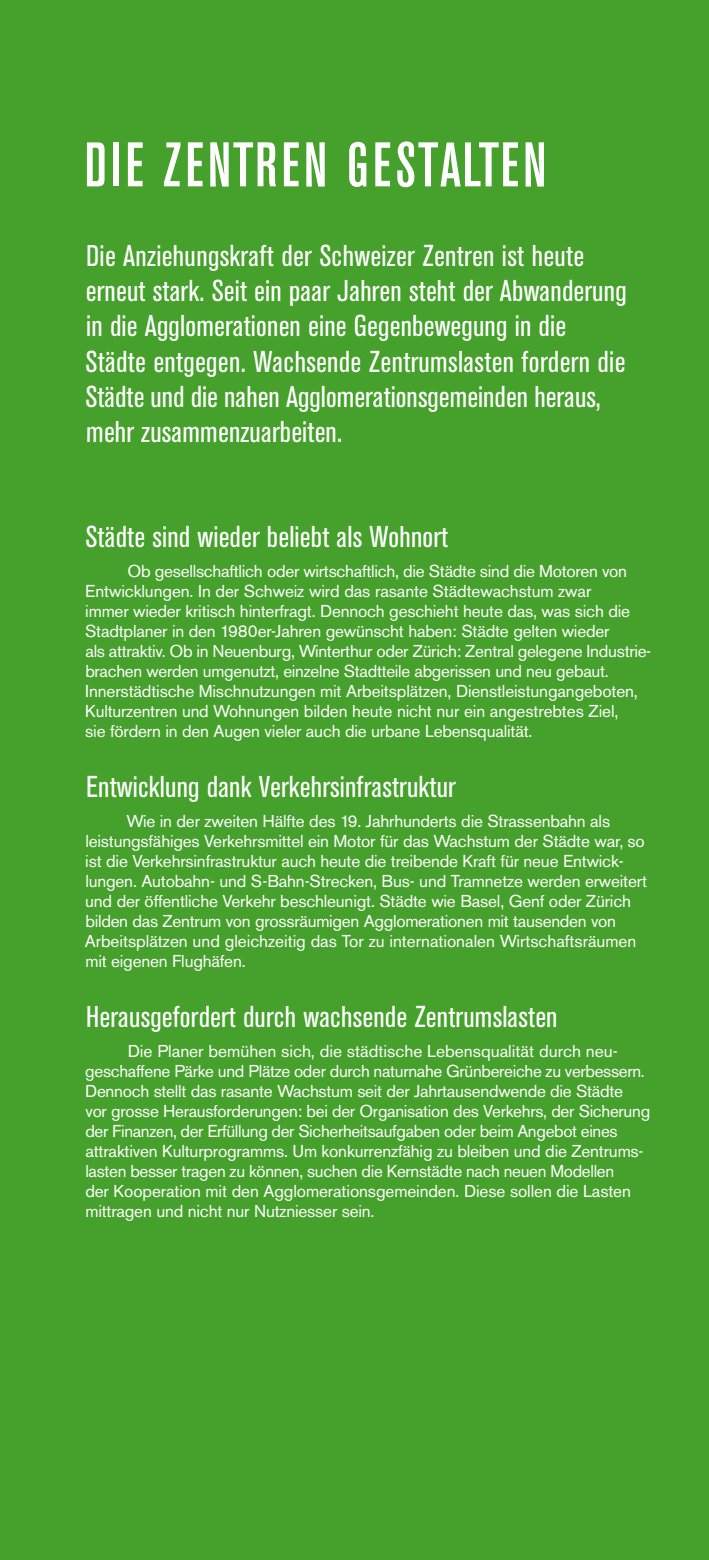
<style>
.page{position:relative;width:709px;height:1560px;background:#fff}
.page>*{position:absolute;margin:0;border:0;box-sizing:border-box;transform-origin:0 0}
.t1{font:500 condensed 62.5px "AK11";letter-spacing:.075em;color:#fff}
.t2{font:condensed 30px/35px "AK11";letter-spacing:.02em;color:#fff}
.t3{font:17px/20px "AK11";color:#fff}
</style>
<div class="page">
<div style="left:0;top:0;width:709px;height:1559px;background:#45a12b"></div>
<h1 class="t1" style="left:85px;top:130px;width:463px">DIE ZENTREN GESTALTEN</h1>
<p class="t2" style="left:85px;top:238px;width:542px">Die Anziehungskraft der Schweizer Zentren ist heute erneut stark. Seit ein paar Jahren steht der Abwanderung in die Agglomerationen eine Gegenbewegung in die Städte entgegen. Wachsende Zentrumslasten fordern die Städte und die nahen Agglomerationsgemeinden heraus, mehr zusammenzuarbeiten.</p>
<h2 class="t2" style="left:85px;top:518px;width:364px">Städte sind wieder beliebt als Wohnort</h2>
<p class="t3" style="left:85px;top:561px;width:566px;text-indent:42px">Ob gesellschaftlich oder wirtschaftlich, die Städte sind die Motoren von Entwicklungen. In der Schweiz wird das rasante Städtewachstum zwar<br>immer wieder kritisch hinterfragt. Dennoch geschieht heute das, was sich die Stadtplaner in den 1980er-Jahren gewünscht haben: Städte gelten wieder<br>als attraktiv. Ob in Neuenburg, Winterthur oder Zürich: Zentral gelegene Industrie&shy;brachen werden umgenutzt, einzelne Stadtteile abgerissen und neu gebaut.<br>Innerstädtische Mischnutzungen mit Arbeitsplätzen, Dienstleistungangeboten, Kulturzentren und Wohnungen bilden heute nicht nur ein angestrebtes Ziel,<br>sie fördern in den Augen vieler auch die urbane Lebensqualität.</p>
<h2 class="t2" style="left:86px;top:768px;width:371px">Entwicklung dank Verkehrsinfrastruktur</h2>
<p class="t3" style="left:85px;top:811px;width:563px;text-indent:42px">Wie in der zweiten Hälfte des 19. Jahrhunderts die Strassenbahn als leistungsfähiges Verkehrsmittel ein Motor für das Wachstum der Städte war, so ist die Verkehrsinfrastruktur auch heute die treibende Kraft für neue Entwick&shy;lungen. Autobahn- und S-Bahn-Strecken, Bus- und Tramnetze werden erweitert und der öffentliche Verkehr beschleunigt. Städte wie Basel, Genf oder Zürich bilden das Zentrum von grossräumigen Agglomerationen mit tausenden von Arbeitsplätzen und gleichzeitig das Tor zu internationalen Wirtschaftsräumen mit eigenen Flughäfen.</p>
<h2 class="t2" style="left:86px;top:998px;width:472px">Herausgefordert durch wachsende Zentrumslasten</h2>
<p class="t3" style="left:85px;top:1041px;width:566px;text-indent:43px">Die Planer bemühen sich, die städtische Lebensqualität durch neu&shy;geschaffene Pärke und Plätze oder durch naturnahe Grünbereiche zu verbessern.<br>Dennoch stellt das rasante Wachstum seit der Jahrtausendwende die Städte<br>vor grosse Herausforderungen: bei der Organisation des Verkehrs, der Sicherung der Finanzen, der Erfüllung der Sicherheitsaufgaben oder beim Angebot eines attraktiven Kulturprogramms. Um konkurrenzfähig zu bleiben und die Zentrums&shy;lasten besser tragen zu können, suchen die Kernstädte nach neuen Modellen<br>der Kooperation mit den Agglomerationsgemeinden. Diese sollen die Lasten mittragen und nicht nur Nutzniesser sein.</p>
</div>
